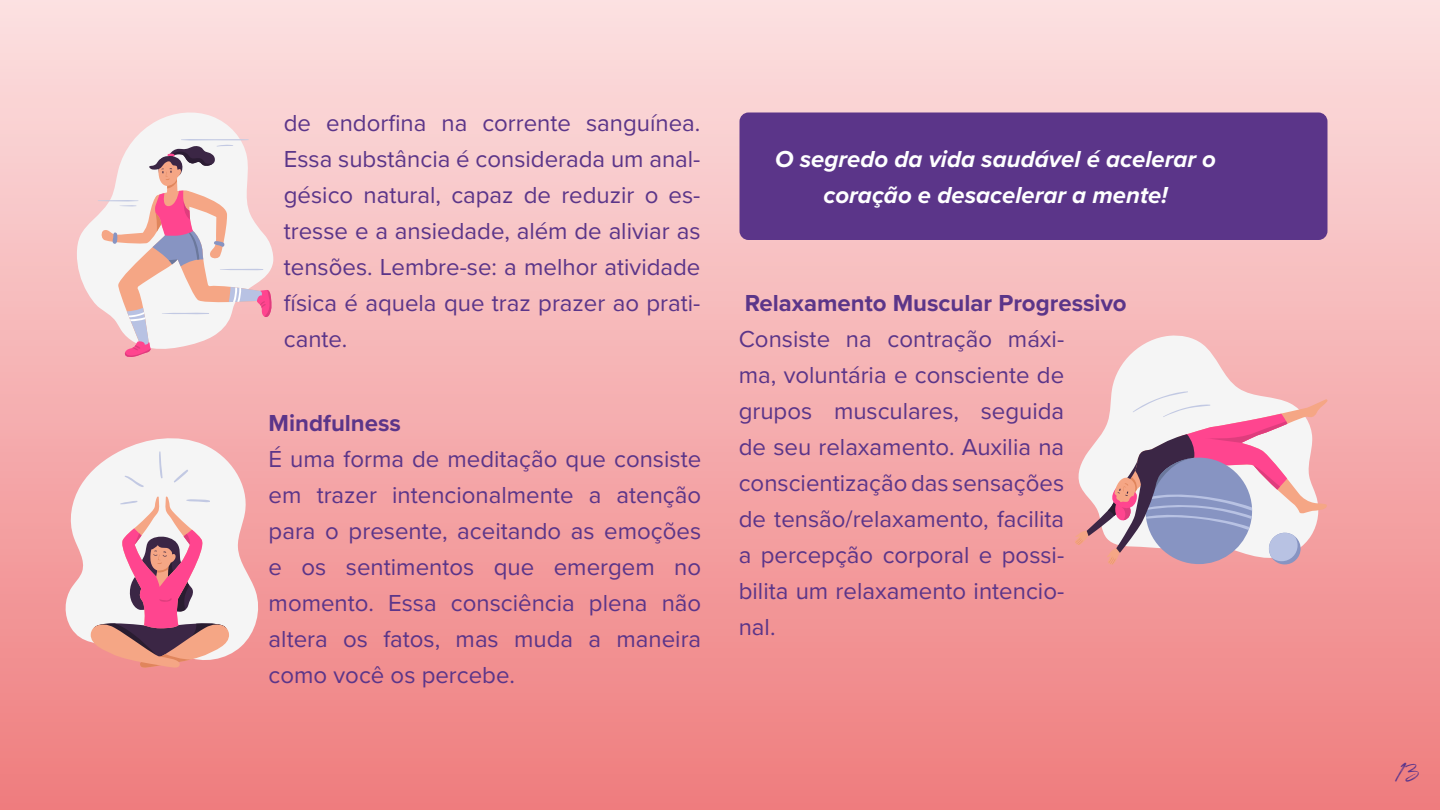
<style>
.page{position:relative;width:1440px;height:810px;background:#fff}
.page>*{position:absolute;margin:0;border:0;box-sizing:border-box;transform-origin:0 0}
.t1{font:27px "Quentin";color:#5b358b}
.t2{font:24px/36px "Proxima Nova";color:#5b3589;text-align:justify}
.t3{font:italic 700 24px/36px "Proxima Nova";color:#feffff;text-align:center}
.t4{font:700 24px "Proxima Nova";color:#5b3589}
</style>
<div class="page">
<div style="left:0;top:0;width:1440px;height:810px;background:linear-gradient(to bottom,#fce1e2,#ef7d7e)"></div>
<div style="left:740px;top:112px;width:588px;height:128px;background:#5b3589;border-radius:9px"></div>
<svg style="left:64px;top:434px;width:198px;height:236px"></svg>
<svg style="left:77px;top:110px;width:196px;height:240px;fill:#f8d3d3"></svg>
<svg style="left:98px;top:139px;width:174px;height:220px"></svg>
<svg style="left:1076px;top:335px;width:244px;height:56px;fill:#f6b7b8"></svg>
<svg style="left:1075px;top:391px;width:253px;height:173px"></svg>
<p class="t2" style="left:284px;top:104px;width:418px">de endorfina na corrente sanguínea.<br>Essa substância é considerada um anal&shy;gésico natural, capaz de reduzir o es&shy;tresse e a ansiedade, além de aliviar as tensões. Lembre-se: a melhor atividade física é aquela que traz prazer ao prati&shy;cante.</p>
<p class="t4" style="left:269px;top:405px;width:134px">Mindfulness</p>
<p class="t2" style="left:269px;top:440px;width:434px">É uma forma de meditação que consiste em trazer intencionalmente a atenção para o presente, aceitando as emoções e os sentimentos que emergem no momento. Essa consciência plena não altera os fatos, mas muda a maneira como você os percebe.</p>
<p class="t3" style="left:775px;top:141px;width:442px">O segredo da vida saudável é acelerar o coração e desacelerar a mente!</p>
<p class="t4" style="left:745px;top:286px;width:383px">Relaxamento Muscular Progressivo</p>
<p class="t2" style="left:739px;top:320px;width:327px">Consiste na contração máxi&shy;ma, voluntária e consciente de grupos musculares, seguida de seu relaxamento. Auxilia na conscientização das sensações de tensão/relaxamento, facilita a percepção corporal e possi&shy;bilita um relaxamento intencio&shy;nal.</p>
<p class="t1" style="left:1395px;top:755px;width:25px">13</p>
</div>
